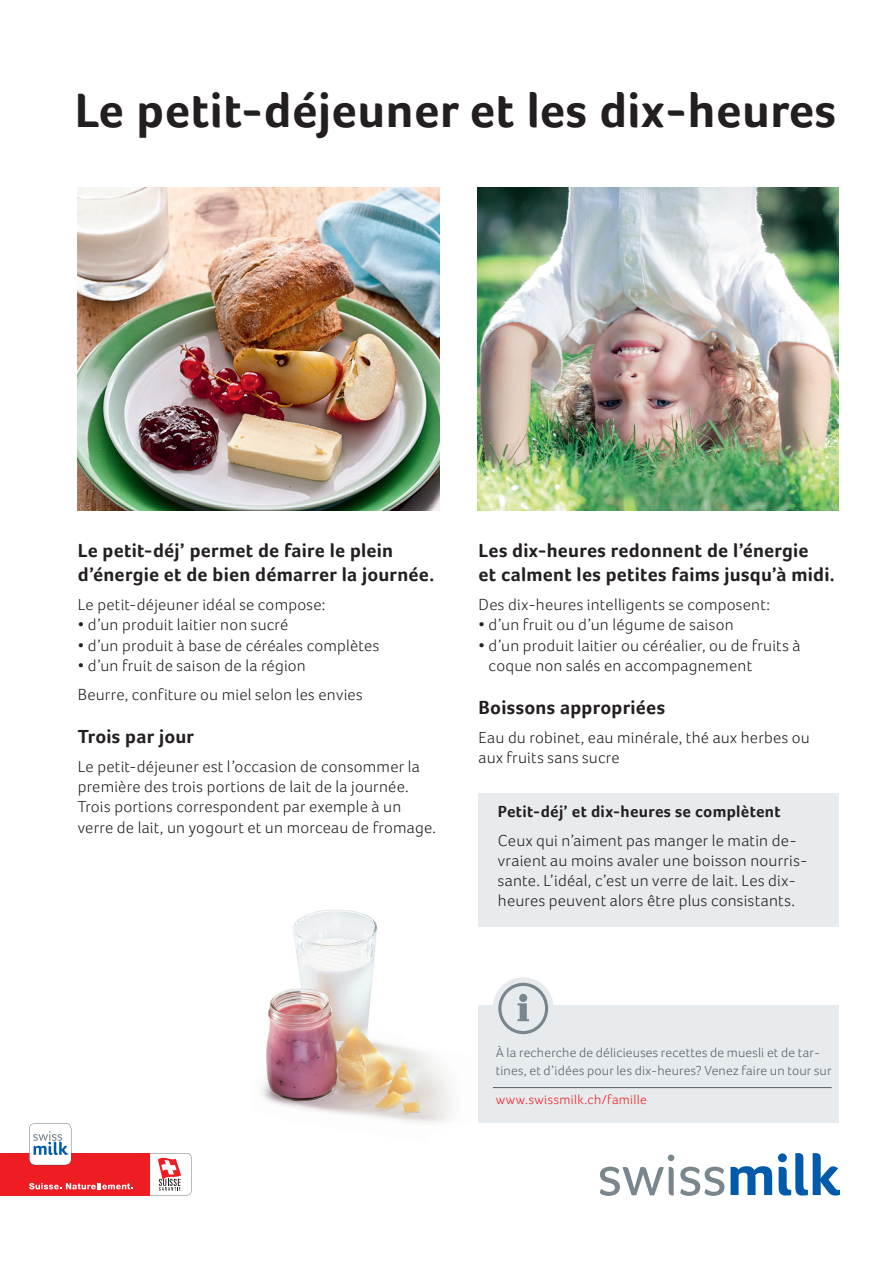
<style>
.page{position:relative;width:893px;height:1263px;background:#fff}
.page>*{position:absolute;margin:0;border:0;box-sizing:border-box;transform-origin:0 0}
.t1{font:700 49.5px "Foco";letter-spacing:.01em;color:#231f20}
.t2{font:700 19.5px/24px "Foco";letter-spacing:.01em;color:#231f20}
.t3{font:300 16.5px/20.2px "Foco";letter-spacing:.015em;color:#231f20}
.t4{font:700 16.5px "Foco";letter-spacing:.015em;color:#231f20}
.t5{font:300 13.5px/18px "Foco";letter-spacing:.015em;color:#576065}
.t6{font:300 13.5px "Foco";letter-spacing:.025em;color:#ee1d23}
</style>
<div class="page">
<svg style="left:730px;top:1166px;width:42px;height:29px"></svg>
<svg style="left:779px;top:1153px;width:61px;height:43px"></svg>
<svg style="left:600px;top:1166px;width:74px;height:30px"></svg>
<div style="left:668px;top:1154px;width:6px;height:7px;background:#7a868d;border-radius:50%"></div>
<svg style="left:680px;top:1166px;width:44px;height:30px"></svg>
<div style="left:0;top:1153px;width:149px;height:42px;background:#ee1d23"></div>
<svg style="left:29px;top:1123px;width:162px;height:72px"></svg>
<div style="left:479px;top:1005px;width:360px;height:118px;background:#e7ebed"></div>
<div style="left:479px;top:793px;width:360px;height:134px;background:#e7ebed"></div>
<div style="left:492px;top:977px;width:62px;height:63px;background:#e7ebed;border-radius:50%"></div>
<svg style="left:498px;top:983px;width:50px;height:51px"></svg>
<div style="left:519px;top:994px;width:8px;height:8px;background:#7a868d;border-radius:50%"></div>
<hr style="left:493px;top:1087px;width:339px;height:1px;background:#576065">
<img style="left:477px;top:187px;width:362px;height:323px">
<img style="left:78px;top:187px;width:361px;height:323px">
<img style="left:262px;top:909px;width:191px;height:214px">
<h1 class="t1" style="left:75px;top:81px;width:763px">Le petit-déjeuner et les dix-heures</h1>
<p class="t2" style="left:78px;top:538px;width:358px">Le petit-déj’ permet de faire le plein d’énergie et de bien démarrer la journée.</p>
<p class="t3" style="left:78px;top:594px;width:249px">Le petit-déjeuner idéal se compose:</p>
<p class="t3" style="left:78px;top:614px;width:212px">• d’un produit laitier non sucré</p>
<p class="t3" style="left:78px;top:635px;width:303px">• d’un produit à base de céréales complètes</p>
<p class="t3" style="left:78px;top:651px;width:286px;line-height:28.8px">• d’un fruit de saison de la région<br>Beurre, confiture ou miel selon les envies</p>
<p class="t2" style="left:78px;top:724px;width:118px">Trois par jour</p>
<p class="t3" style="left:78px;top:756px;width:360px">Le petit-déjeuner est l’occasion de consommer la première des trois portions de lait de la journée.<br>Trois portions correspondent par exemple à un verre de lait, un yogourt et un morceau de fromage.</p>
<p class="t2" style="left:479px;top:538px;width:358px">Les dix-heures redonnent de l’énergie<br>et calment les petites faims jusqu’à midi.</p>
<p class="t3" style="left:479px;top:594px;width:293px">Des dix-heures intelligents se composent:</p>
<p class="t3" style="left:479px;top:614px;width:257px">• d’un fruit ou d’un légume de saison</p>
<p class="t3" style="left:489px;top:635px;width:313px;text-indent:-10px">• d’un produit laitier ou céréalier, ou de fruits à coque non salés en accompagnement</p>
<p class="t2" style="left:479px;top:695px;width:188px">Boissons appropriées</p>
<p class="t3" style="left:479px;top:727px;width:333px">Eau du robinet, eau minérale, thé aux herbes ou aux fruits sans sucre</p>
<p class="t4" style="left:498px;top:802px;width:284px">Petit-déj’ et dix-heures se complètent</p>
<p class="t3" style="left:498px;top:830px;width:311px">Ceux qui n’aiment pas manger le matin de&shy;vraient au moins avaler une boisson nourris&shy;sante. L’idéal, c’est un verre de lait. Les dix&shy;heures peuvent alors être plus consistants.</p>
<p class="t5" style="left:496px;top:1044px;width:337px">À la recherche de délicieuses recettes de muesli et de tar&shy;tines, et d’idées pour les dix-heures? Venez faire un tour sur</p>
<p class="t6" style="left:496px;top:1091px;width:153px">www.swissmilk.ch/famille</p>
</div>
